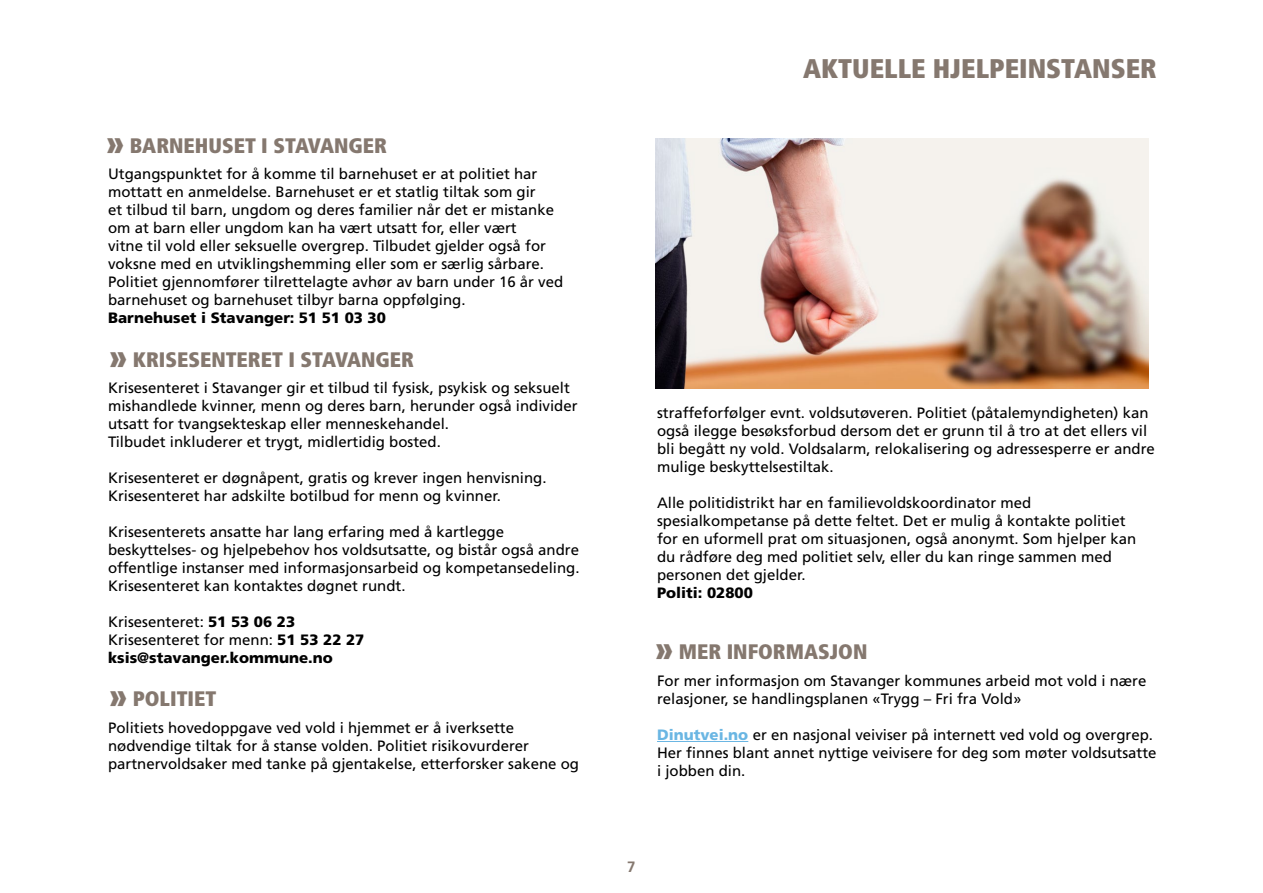
<style>
.page{position:relative;width:1263px;height:893px;background:#fff}
.page>*{position:absolute;margin:0;border:0;box-sizing:border-box;transform-origin:0 0}
.t1{font:900 condensed 27px "Frutiger";color:#85786f}
.t2{font:900 condensed 21px "Frutiger";color:#85786f}
.t3{font:15px/18px "Frutiger";color:#000}
.t4{font:900 15px/18px "Frutiger";color:#000}
.t5{font:700 15px "Frutiger";color:#85786f}
.s1{font-size:36px}
.s2{font-weight:400}
.s3{font-weight:900;color:#6ab6e3}
</style>
<div class="page">
<hr style="left:657px;top:741px;width:91px;height:1px;background:#6ab6e3">
<img style="left:656px;top:138px;width:492px;height:250px">
<h2 class="t2" style="left:105px;top:133px;width:283px"><span class="s1">»</span> BARNEHUSET I STAVANGER</h2>
<p class="t3" style="left:108px;top:165px;width:457px">Utgangspunktet for å komme til barnehuset er at politiet har mottatt en anmeldelse. Barnehuset er et statlig tiltak som gir<br>et tilbud til barn, ungdom og deres familier når det er mistanke om at barn eller ungdom kan ha vært utsatt for, eller vært<br>vitne til vold eller seksuelle overgrep. Tilbudet gjelder også for voksne med en utviklingshemming eller som er særlig sårbare.<br>Politiet gjennomfører tilrettelagte avhør av barn under 16 år ved barnehuset og barnehuset tilbyr barna oppfølging.</p>
<p class="t4" style="left:108px;top:309px;width:279px">Barnehuset i Stavanger: 51 51 03 30</p>
<h2 class="t2" style="left:108px;top:346px;width:307px"><span class="s1">»</span> KRISESENTERET I STAVANGER</h2>
<p class="t3" style="left:108px;top:379px;width:471px">Krisesenteret i Stavanger gir et tilbud til fysisk, psykisk og seksuelt mishandlede kvinner, menn og deres barn, herunder også individer utsatt for tvangsekteskap eller menneskehandel.<br>Tilbudet inkluderer et trygt, midlertidig bosted.</p>
<p class="t3" style="left:108px;top:469px;width:440px">Krisesenteret er døgnåpent, gratis og krever ingen henvisning.<br>Krisesenteret har adskilte botilbud for menn og kvinner.</p>
<p class="t3" style="left:108px;top:523px;width:473px">Krisesenterets ansatte har lang erfaring med å kartlegge beskyttelses- og hjelpebehov hos voldsutsatte, og bistår også andre offentlige instanser med informasjonsarbeid og kompetansedeling.<br>Krisesenteret kan kontaktes døgnet rundt.</p>
<p class="t4" style="left:108px;top:613px;width:258px"><span class="s2">Krisesenteret:</span> 51 53 06 23<br><span class="s2">Krisesenteret for menn:</span> 51 53 22 27 ksis@stavanger.kommune.no</p>
<h2 class="t2" style="left:108px;top:686px;width:48px"><span class="s1">»</span> POLITIET</h2>
<p class="t3" style="left:108px;top:719px;width:473px">Politiets hovedoppgave ved vold i hjemmet er å iverksette nødvendige tiltak for å stanse volden. Politiet risikovurderer partnervoldsaker med tanke på gjentakelse, etterforsker sakene og</p>
<h1 class="t1" style="left:803px;top:52px;width:355px">AKTUELLE HJELPEINSTANSER</h1>
<p class="t3" style="left:657px;top:404px;width:499px">straffeforfølger evnt. voldsutøveren. Politiet (påtalemyndigheten) kan også ilegge besøksforbud dersom det er grunn til å tro at det ellers vil bli begått ny vold. Voldsalarm, relokalisering og adressesperre er andre mulige beskyttelsestiltak.</p>
<p class="t3" style="left:657px;top:494px;width:481px">Alle politidistrikt har en familievoldskoordinator med spesialkompetanse på dette feltet. Det er mulig å kontakte politiet for en uformell prat om situasjonen, også anonymt. Som hjelper kan du rådføre deg med politiet selv, eller du kan ringe sammen med personen det gjelder.</p>
<p class="t4" style="left:657px;top:584px;width:97px">Politi: 02800</p>
<h2 class="t2" style="left:654px;top:639px;width:40px"><span class="s1">»</span> MER</h2>
<h2 class="t2" style="left:727px;top:639px;width:13px">INFOR</h2>
<h2 class="t2" style="left:786px;top:639px;width:68px">MASJON</h2>
<p class="t3" style="left:657px;top:672px;width:491px">For mer informasjon om Stavanger kommunes arbeid mot vold i nære relasjoner, se handlingsplanen «Trygg – Fri fra Vold»</p>
<p class="t3" style="left:657px;top:726px;width:501px"><span class="s3">Dinutvei.no</span> er en nasjonal veiviser på internett ved vold og overgrep.<br>Her finnes blant annet nyttige veivisere for deg som møter voldsutsatte i jobben din.</p>
<p class="t5" style="left:627px;top:857px;width:10px">7</p>
</div>
